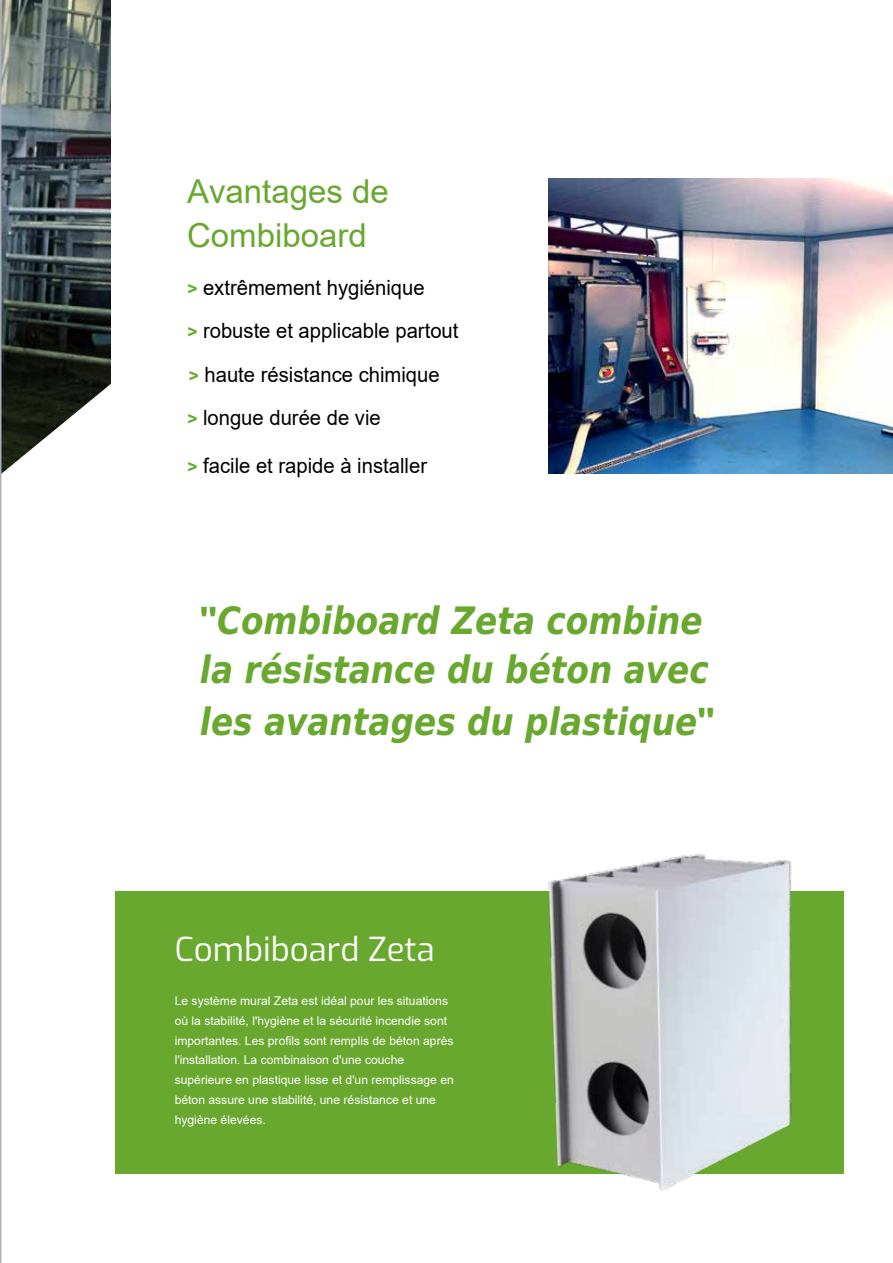
<style>
.page{position:relative;width:893px;height:1263px;background:#fff}
.page>*{position:absolute;margin:0;border:0;box-sizing:border-box;transform-origin:0 0}
.t1{font:italic 700 37.8px/50.6px "DejaVu Sans Condensed";color:#69a82f;scale:.96 1}
.t2{font:33px/44.1px "Arial";color:#69a82f}
.t3{font:33px "Exo";color:#fff}
.t4{font:21px/43.5px "Arial";color:#000;scale:.96 1}
.t5{font:12px/19.8px "Arial";color:#fff}
.s1{font-family:"Exo 2";font-weight:700;color:#69a82f}
.s2{font-family:"Arial Nova";font-style:normal}
</style>
<div class="page">
<img style="left:2px;top:0;width:109px;height:247px">
<svg style="left:2px;top:247px;width:109px;height:79px;background:#303b3c"></svg>
<svg style="left:2px;top:326px;width:109px;height:148px"></svg>
<div style="left:115px;top:891px;width:729px;height:283px;background:#69a82f"></div>
<img style="left:547px;top:853px;width:245px;height:337px">
<img style="left:549px;top:179px;width:344px;height:294px">
<hr style="left:0;top:0;width:2px;height:1263px;background:#aeaebe">
<h2 class="t2" style="left:187px;top:170px;width:203px">Avantages de<br>Combiboard</h2>
<h3 class="t4" style="left:187px;top:266px;width:284px"><span class="s1">&gt;</span> extrêmement hygiénique<br><span class="s1">&gt;</span> robuste et applicable partout <span class="s1">&gt;</span> haute résistance chimique<br><span class="s1">&gt;</span> longue durée de vie</h3>
<h3 class="t4" style="left:187px;top:444px;width:251px"><span class="s1">&gt;</span> facile et rapide à installer</h3>
<h1 class="t1" style="left:200px;top:595px;width:538px"><span class="s2">"</span>Combiboard Zeta combine la résistance du béton avec les avantages du plastique<span class="s2">"</span></h1>
<h2 class="t3" style="left:175px;top:925px;width:261px">Combiboard Zeta</h2>
<p class="t5" style="left:175px;top:991px;width:281px">Le système mural Zeta est idéal pour les situations où la stabilité, l'hygiène et la sécurité incendie sont importantes. Les profils sont remplis de béton après l'installation. La combinaison d'une couche supérieure en plastique lisse et d'un remplissage en béton assure une stabilité, une résistance et une hygiène élevées.</p>
</div>
